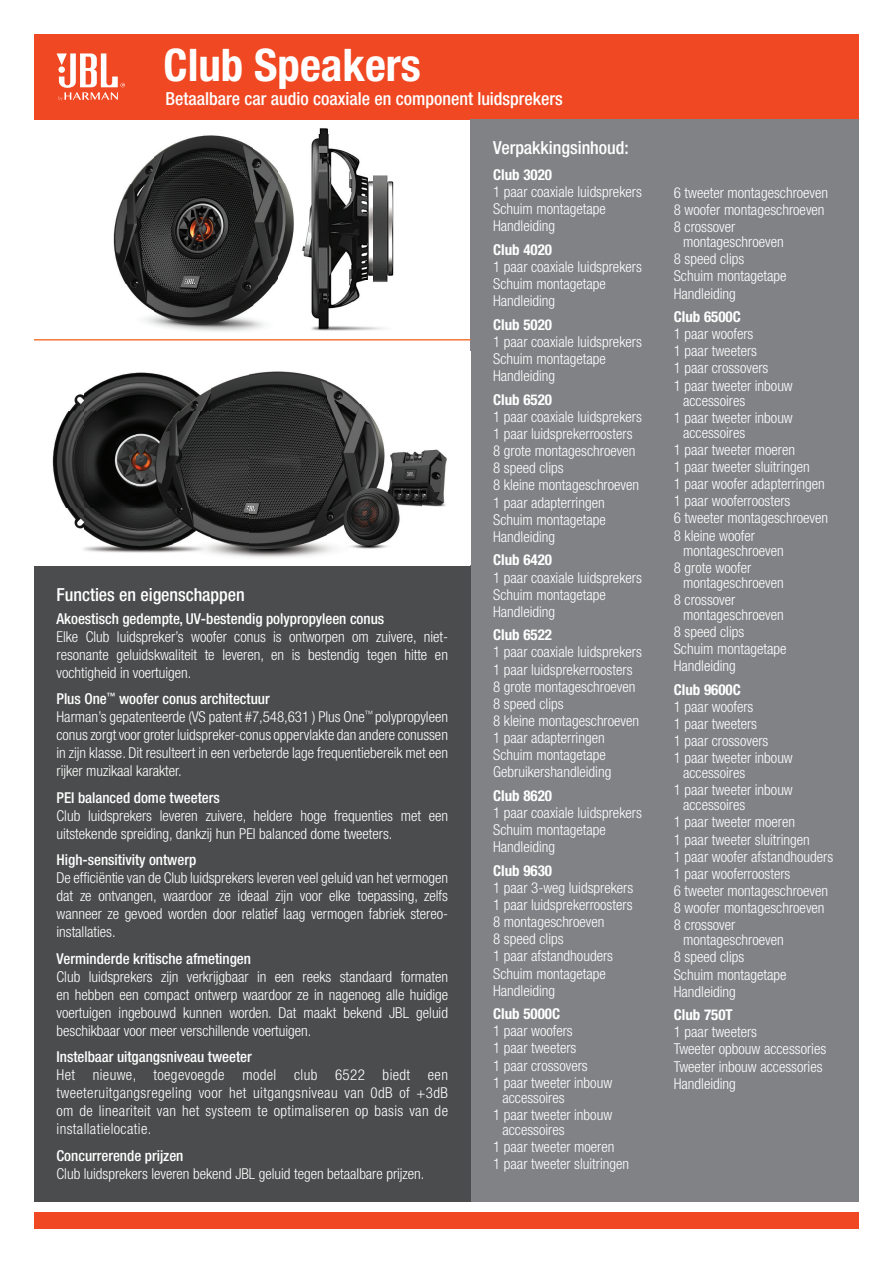
<style>
.page{position:relative;width:893px;height:1263px;background:#fff}
.page>*{position:absolute;margin:0;border:0;box-sizing:border-box;transform-origin:0 0}
.t1{font:700 condensed 45px "Helvetica Neue LT Pro";color:#fff}
.t2{font:500 condensed 18px "Helvetica Neue LT Pro";color:#fff}
.t3{font:300 condensed 15px/17.1px "Helvetica Neue LT Pro";color:#fff}
.t4{font:500 condensed 15px "Helvetica Neue LT Pro";color:#fff}
.t5{font:700 condensed 15px "Helvetica Neue LT Pro";color:#fff}
.s1{font-weight:500}
</style>
<div class="page">
<div style="left:34px;top:34px;width:825px;height:85px;background:#f04822"></div>
<div style="left:34px;top:1213px;width:825px;height:16px;background:#f04822"></div>
<img style="left:131px;top:134px;width:222px;height:50px">
<img style="left:113px;top:184px;width:165px;height:100px">
<img style="left:126px;top:284px;width:149px;height:48px">
<img style="left:319px;top:128px;width:7px;height:6px">
<img style="left:326px;top:128px;width:62px;height:51px">
<img style="left:353px;top:179px;width:41px;height:152px">
<img style="left:278px;top:183px;width:75px;height:148px">
<div style="left:471px;top:119px;width:388px;height:1082px;background:#808285"></div>
<div style="left:34px;top:566px;width:437px;height:635px;background:#4b4c4d"></div>
<svg style="left:57px;top:53px;width:68px;height:48px"></svg>
<hr style="left:34px;top:339px;width:437px;height:2px;background:#f37736">
<img style="left:52px;top:372px;width:196px;height:184px">
<img style="left:232px;top:371px;width:128px;height:33px">
<img style="left:423px;top:449px;width:24px;height:58px">
<img style="left:248px;top:404px;width:175px;height:107px">
<img style="left:232px;top:511px;width:168px;height:47px">
<h1 class="t1" style="left:163px;top:38px;width:259px">Club Speakers</h1>
<p class="t2" style="left:166px;top:88px;width:399px">Betaalbare car audio coaxiale en component luidsprekers</p>
<p class="t2" style="left:57px;top:584px;width:190px">Functies en eigenschappen</p>
<p class="t4" style="left:57px;top:609px;width:329px">Akoestisch gedempte, UV-bestendig polypropyleen conus</p>
<p class="t3" style="left:57px;top:627px;width:393px;line-height:18px;text-align:justify">Elke Club luidspreker’s woofer conus is ontworpen om zuivere, niet&shy;resonante geluidskwaliteit te leveren, en is bestendig tegen hitte en vochtigheid in voertuigen.</p>
<p class="t3" style="left:57px;top:690px;width:393px;line-height:18px"><span class="s1">Plus One</span><sup>™</sup> <span class="s1">woofer conus architectuur<br></span>Harman’s gepatenteerde (VS patent #7,548,631 ) Plus One<sup>™</sup> polypropyleen conus zorgt voor groter luidspreker-conus oppervlakte dan andere conussen in zijn klasse. Dit resulteert in een verbeterde lage frequentiebereik met een rijker muzikaal karakter.</p>
<p class="t4" style="left:57px;top:788px;width:165px">PEI balanced dome tweeters</p>
<p class="t3" style="left:57px;top:806px;width:393px;line-height:18px">Club luidsprekers leveren zuivere, heldere hoge frequenties met een uitstekende spreiding, dankzij hun PEI balanced dome tweeters.</p>
<p class="t4" style="left:57px;top:851px;width:141px">High-sensitivity ontwerp</p>
<p class="t3" style="left:57px;top:869px;width:393px;line-height:18px;text-align:justify">De efficiëntie van de Club luidsprekers leveren veel geluid van het vermogen dat ze ontvangen, waardoor ze ideaal zijn voor elke toepassing, zelfs wanneer ze gevoed worden door relatief laag vermogen fabriek stereo&shy;installaties.</p>
<p class="t4" style="left:57px;top:949px;width:196px">Verminderde kritische afmetingen</p>
<p class="t3" style="left:57px;top:967px;width:393px;line-height:18px;text-align:justify">Club luidsprekers zijn verkrijgbaar in een reeks standaard formaten en hebben een compact ontwerp waardoor ze in nagenoeg alle huidige voertuigen ingebouwd kunnen worden. Dat maakt bekend JBL geluid beschikbaar voor meer verschillende voertuigen.</p>
<p class="t4" style="left:57px;top:1048px;width:197px">Instelbaar uitgangsniveau tweeter</p>
<p class="t3" style="left:57px;top:1066px;width:393px;line-height:18px;text-align:justify">Het nieuwe, toegevoegde model club 6522 biedt een tweeteruitgangsregeling voor het uitgangsniveau van 0dB of +3dB om de lineariteit van het systeem te optimaliseren op basis van de installatielocatie.</p>
<p class="t4" style="left:57px;top:1146px;width:128px">Concurrerende prijzen</p>
<p class="t3" style="left:57px;top:1165px;width:369px">Club luidsprekers leveren bekend JBL geluid tegen betaalbare prijzen.</p>
<p class="t2" style="left:493px;top:137px;width:137px">Verpakkingsinhoud:</p>
<p class="t5" style="left:493px;top:166px;width:61px">Club 3020</p>
<p class="t3" style="left:493px;top:183px;width:150px">1 paar coaxiale luidsprekers<br>Schuim montagetape<br>Handleiding</p>
<p class="t5" style="left:493px;top:241px;width:61px">Club 4020</p>
<p class="t3" style="left:493px;top:258px;width:150px">1 paar coaxiale luidsprekers<br>Schuim montagetape<br>Handleiding</p>
<p class="t5" style="left:493px;top:315px;width:61px">Club 5020</p>
<p class="t3" style="left:493px;top:333px;width:150px">1 paar coaxiale luidsprekers<br>Schuim montagetape<br>Handleiding</p>
<p class="t5" style="left:493px;top:390px;width:61px">Club 6520</p>
<p class="t3" style="left:493px;top:408px;width:150px">1 paar coaxiale luidsprekers<br>1 paar luidsprekerroosters<br>8 grote montageschroeven<br>8 speed clips<br>8 kleine montageschroeven<br>1 paar adapterringen<br>Schuim montagetape<br>Handleiding</p>
<p class="t5" style="left:493px;top:551px;width:61px">Club 6420</p>
<p class="t3" style="left:493px;top:568px;width:150px">1 paar coaxiale luidsprekers<br>Schuim montagetape<br>Handleiding</p>
<p class="t5" style="left:493px;top:626px;width:61px">Club 6522</p>
<p class="t3" style="left:493px;top:643px;width:150px">1 paar coaxiale luidsprekers<br>1 paar luidsprekerroosters<br>8 grote montageschroeven<br>8 speed clips<br>8 kleine montageschroeven<br>1 paar adapterringen<br>Schuim montagetape<br>Gebruikershandleiding</p>
<p class="t5" style="left:493px;top:786px;width:61px">Club 8620</p>
<p class="t3" style="left:493px;top:804px;width:150px">1 paar coaxiale luidsprekers<br>Schuim montagetape<br>Handleiding</p>
<p class="t5" style="left:493px;top:861px;width:61px">Club 9630</p>
<p class="t3" style="left:493px;top:879px;width:142px">1 paar 3-weg luidsprekers<br>1 paar luidsprekerroosters<br>8 montageschroeven<br>8 speed clips<br>1 paar afstandhouders<br>Schuim montagetape<br>Handleiding</p>
<p class="t5" style="left:493px;top:1005px;width:69px">Club 5000C</p>
<p class="t3" style="left:493px;top:1022px;width:121px">1 paar woofers<br>1 paar tweeters<br>1 paar crossovers<br>1 paar tweeter inbouw</p>
<p class="t3" style="left:493px;top:1089px;width:121px;text-indent:9px">accessoires<br>1 paar tweeter inbouw</p>
<p class="t3" style="left:493px;top:1121px;width:137px;text-indent:9px">accessoires<br>1 paar tweeter moeren<br>1 paar tweeter sluitringen</p>
<p class="t3" style="left:674px;top:184px;width:156px">6 tweeter montageschroeven<br>8 woofer montageschroeven<br>8 crossover</p>
<p class="t3" style="left:674px;top:233px;width:114px;text-indent:9px">montageschroeven<br>8 speed clips<br>Schuim montagetape<br>Handleiding</p>
<p class="t5" style="left:674px;top:308px;width:69px">Club 6500C</p>
<p class="t3" style="left:674px;top:325px;width:121px">1 paar woofers<br>1 paar tweeters<br>1 paar crossovers<br>1 paar tweeter inbouw</p>
<p class="t3" style="left:674px;top:392px;width:121px;text-indent:9px">accessoires<br>1 paar tweeter inbouw</p>
<p class="t3" style="left:674px;top:424px;width:156px;text-indent:9px">accessoires<br>1 paar tweeter moeren<br>1 paar tweeter sluitringen<br>1 paar woofer adapterringen<br>1 paar wooferroosters<br>6 tweeter montageschroeven<br>8 kleine woofer</p>
<p class="t3" style="left:674px;top:541px;width:111px;text-indent:9px">montageschroeven<br>8 grote woofer</p>
<p class="t3" style="left:674px;top:574px;width:111px;text-indent:9px">montageschroeven<br>8 crossover</p>
<p class="t3" style="left:674px;top:606px;width:114px;text-indent:9px">montageschroeven<br>8 speed clips<br>Schuim montagetape<br>Handleiding</p>
<p class="t5" style="left:674px;top:680px;width:69px">Club 9600C</p>
<p class="t3" style="left:674px;top:698px;width:121px">1 paar woofers<br>1 paar tweeters<br>1 paar crossovers<br>1 paar tweeter inbouw</p>
<p class="t3" style="left:674px;top:764px;width:121px;text-indent:9px">accessoires<br>1 paar tweeter inbouw</p>
<p class="t3" style="left:674px;top:796px;width:161px;text-indent:9px">accessoires<br>1 paar tweeter moeren<br>1 paar tweeter sluitringen<br>1 paar woofer afstandhouders<br>1 paar wooferroosters<br>6 tweeter montageschroeven<br>8 woofer montageschroeven<br>8 crossover</p>
<p class="t3" style="left:674px;top:931px;width:114px;text-indent:9px">montageschroeven<br>8 speed clips<br>Schuim montagetape<br>Handleiding</p>
<p class="t5" style="left:674px;top:1006px;width:61px">Club 750T</p>
<p class="t3" style="left:674px;top:1023px;width:154px">1 paar tweeters<br>Tweeter opbouw accessories<br>Tweeter inbouw accessories<br>Handleiding</p>
</div>
